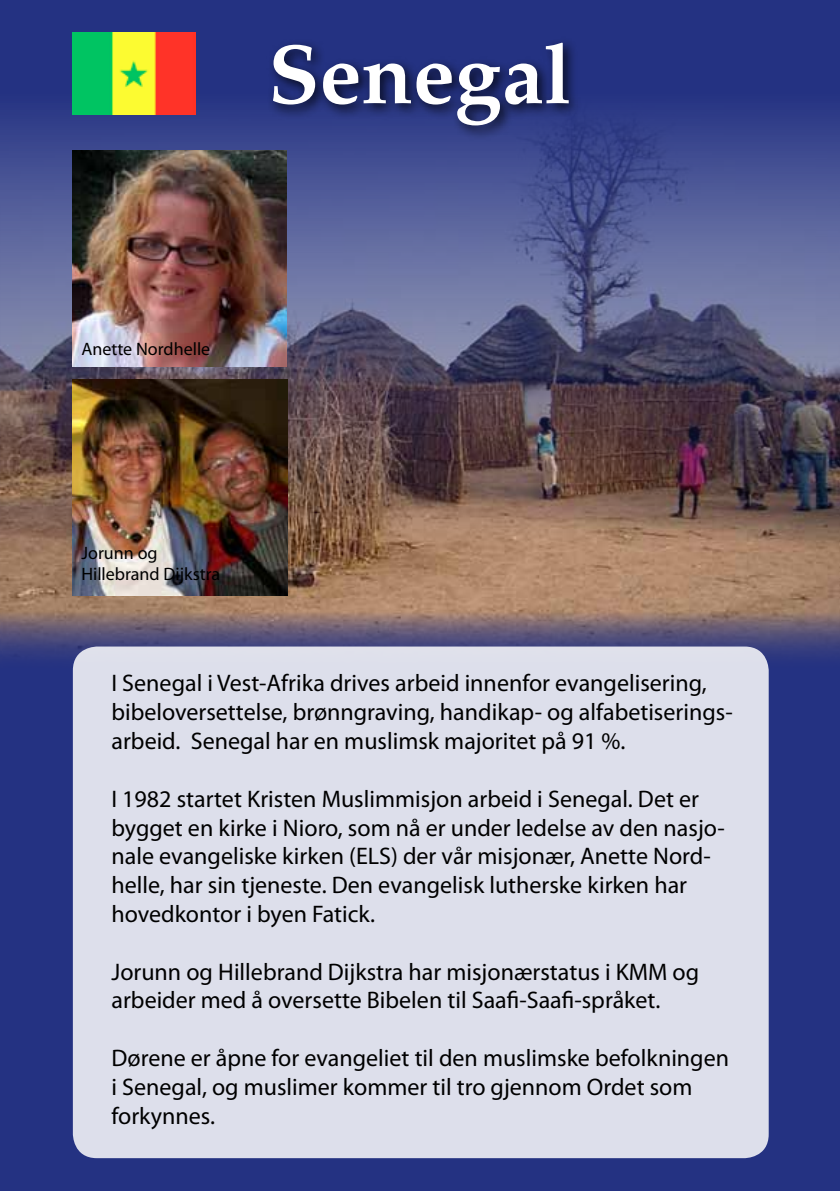
<style>
.page{position:relative;width:840px;height:1191px;background:#fff}
.page>*{position:absolute;margin:0;border:0;box-sizing:border-box;transform-origin:0 0}
.t1{font:700 84px "Palatino";color:#fff}
.t2{font:24px/28.8px "Myriad Pro";color:#000}
.t3{font:18px/21.6px "Myriad";color:#000}
</style>
<div class="page">
<div style="left:0;top:0;width:839px;height:1191px;background:#243282"></div>
<img style="left:0;top:94px;width:839px;height:579px">
<div style="left:266px;top:36px;width:317px;height:104px;background:#000;opacity:.75"></div>
<div style="left:73px;top:646px;width:695px;height:512px;background:#dddfeb;border-radius:24px"></div>
<img style="left:72px;top:151px;width:214px;height:216px">
<img style="left:72px;top:379px;width:215px;height:216px">
<img style="left:72px;top:33px;width:123px;height:82px">
<h1 class="t1" style="left:268px;top:25px;width:305px">Senegal</h1>
<p class="t3" style="left:81px;top:339px;width:130px">Anette Nordhelle</p>
<p class="t3" style="left:81px;top:542px;width:140px">Jorunn og<br>Hillebrand Dijkstra</p>
<p class="t2" style="left:111px;top:668px;width:622px">I Senegal i Vest-Afrika drives arbeid innenfor evangelisering, bibeloversettelse, brønngraving, handikap- og alfabetiserings&shy;arbeid. Senegal har en muslimsk majoritet på 91 %.</p>
<p class="t2" style="left:111px;top:784px;width:614px">I 1982 startet Kristen Muslimmisjon arbeid i Senegal. Det er bygget en kirke i Nioro, som nå er under ledelse av den nasjo&shy;nale evangeliske kirken (ELS) der vår misjonær, Anette Nord&shy;helle, har sin tjeneste. Den evangelisk lutherske kirken har hovedkontor i byen Fatick.</p>
<p class="t2" style="left:111px;top:956px;width:589px">Jorunn og Hillebrand Dijkstra har misjonærstatus i KMM og arbeider med å oversette Bibelen til Saafi-Saafi-språket.</p>
<p class="t2" style="left:111px;top:1043px;width:618px">Dørene er åpne for evangeliet til den muslimske befolkningen i Senegal, og muslimer kommer til tro gjennom Ordet som forkynnes.</p>
</div>
